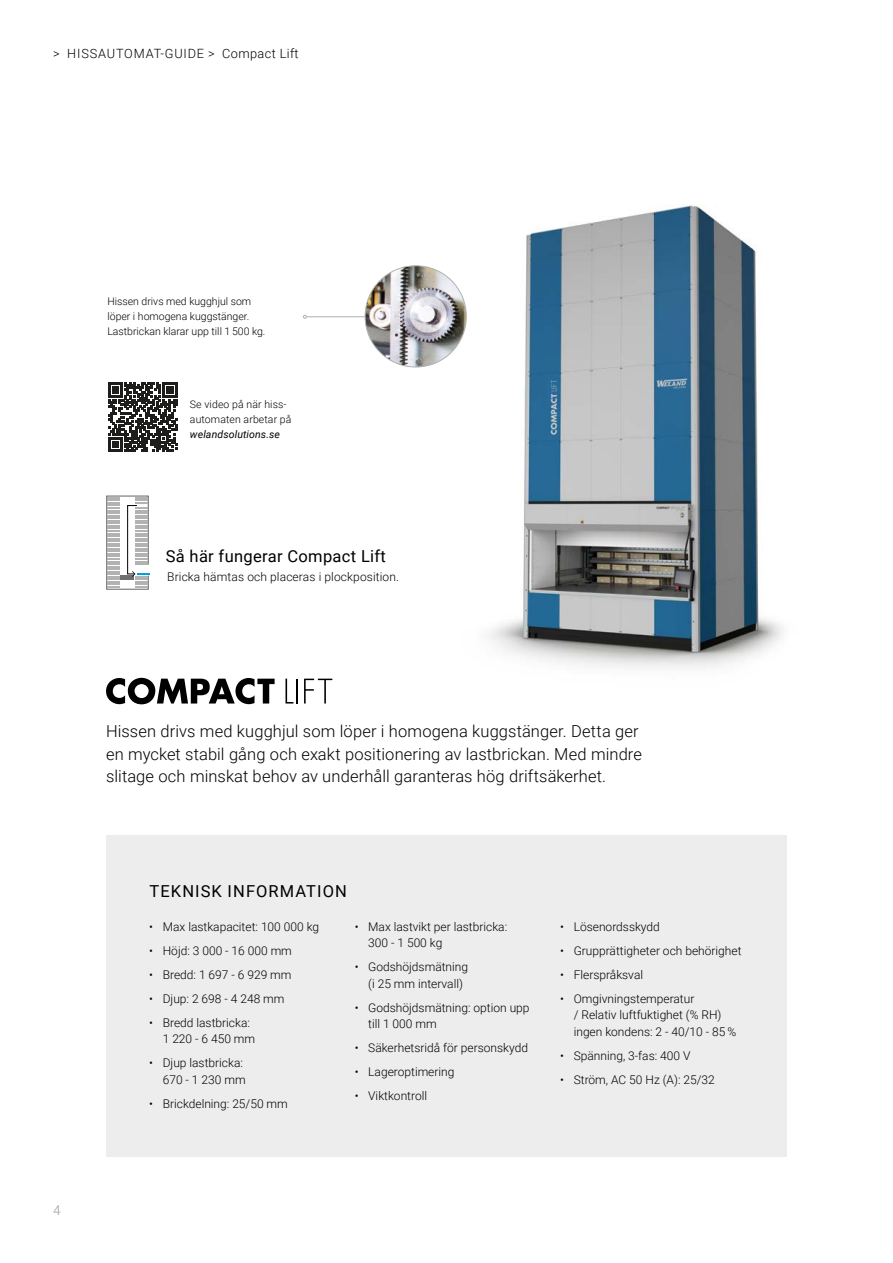
<style>
.page{position:relative;width:893px;height:1263px;background:#fff}
.page>*{position:absolute;margin:0;border:0;box-sizing:border-box;transform-origin:0 0}
.t1{font:300 16.5px/22.5px "Roboto";letter-spacing:.005em;color:#000}
.t2{font:16.5px "Roboto";letter-spacing:.02em;color:#000}
.t3{font:16.5px "Roboto";letter-spacing:.065em;color:#000}
.t4{font:300 13.5px "Roboto";color:#9d9d9c}
.t5{font:300 12.75px "Roboto";letter-spacing:.055em;color:#000}
.t6{font:300 12px/16.5px "Roboto";color:#000}
.t7{font:300 10.5px/15px "Roboto";color:#000}
.t8{font:italic 10.5px "Roboto";letter-spacing:.01em;color:#000}
</style>
<div class="page">
<img style="left:452px;top:205px;width:331px;height:463px">
<img style="left:365px;top:266px;width:101px;height:101px;border-radius:51px">
<svg style="left:106px;top:495px;width:43px;height:95px"></svg>
<div style="left:106px;top:836px;width:680px;height:321px;background:#ededed"></div>
<svg style="left:106px;top:678px;width:169px;height:26px"></svg>
<svg style="left:285px;top:679px;width:8px;height:24px"></svg>
<hr style="left:296px;top:679px;width:2px;height:24px;background:#000">
<svg style="left:304px;top:679px;width:28px;height:24px"></svg>
<svg style="left:108px;top:382px;width:70px;height:68px"></svg>
<svg style="left:108px;top:383px;width:69px;height:69px"></svg>
<hr style="left:306px;top:316px;width:59px;height:1px;background:#b0b1b2">
<svg style="left:303px;top:315px;width:4px;height:4px"></svg>
<p class="t5" style="left:53px;top:45px;width:247px">&gt; HISSAUTOMAT-GUIDE &gt; Compact Lift</p>
<p class="t7" style="left:107px;top:294px;width:160px">Hissen drivs med kugghjul som löper i homogena kuggstänger.<br>Lastbrickan klarar upp till 1 500 kg.</p>
<p class="t7" style="left:190px;top:397px;width:103px">Se video på när hiss&shy;automaten arbetar på</p>
<p class="t8" style="left:190px;top:427px;width:92px">welandsolutions.se</p>
<h1 class="t2" style="left:166px;top:544px;width:222px">Så här fungerar Compact Lift</h1>
<p class="t6" style="left:167px;top:568px;width:233px">Bricka hämtas och placeras i plockposition.</p>
<h1 class="t1" style="left:106px;top:720px;width:537px">Hissen drivs med kugghjul som löper i homogena kuggstänger. Detta ger en mycket stabil gång och exakt positionering av lastbrickan. Med mindre slitage och minskat behov av underhåll garanteras hög driftsäkerhet.</h1>
<p class="t4" style="left:53px;top:1200px;width:9px">4</p>
<h1 class="t3" style="left:150px;top:879px;width:199px">TEKNISK INFORMATION</h1>
<p class="t6" style="left:149px;top:918px;width:171px">• Max lastkapacitet: 100 000 kg</p>
<p class="t6" style="left:149px;top:942px;width:144px">• Höjd: 3 000 - 16 000 mm</p>
<p class="t6" style="left:149px;top:966px;width:144px">• Bredd: 1 697 - 6 929 mm</p>
<p class="t6" style="left:149px;top:990px;width:137px">• Djup: 2 698 - 4 248 mm</p>
<p class="t6" style="left:163px;top:1014px;width:94px;text-indent:-14px">• Bredd lastbricka:<br>1 220 - 6 450 mm</p>
<p class="t6" style="left:149px;top:1054px;width:98px;text-align:right">• Djup lastbricka:<br>670 - 1 230 mm</p>
<p class="t6" style="left:149px;top:1095px;width:140px">• Brickdelning: 25/50 mm</p>
<p class="t6" style="left:368px;top:918px;width:140px;text-indent:-14px">• Max lastvikt per lastbricka:<br>300 - 1 500 kg</p>
<p class="t6" style="left:368px;top:958px;width:101px;text-indent:-14px">• Godshöjdsmätning (i 25 mm intervall)</p>
<p class="t6" style="left:368px;top:999px;width:163px;text-indent:-14px">• Godshöjdsmätning: option upp till 1 000 mm</p>
<p class="t6" style="left:355px;top:1039px;width:175px">• Säkerhetsridå för personskydd</p>
<p class="t6" style="left:355px;top:1063px;width:101px">• Lageroptimering</p>
<p class="t6" style="left:355px;top:1087px;width:74px">• Viktkontroll</p>
<p class="t6" style="left:560px;top:918px;width:101px">• Lösenordsskydd</p>
<p class="t6" style="left:560px;top:942px;width:183px">• Grupprättigheter och behörighet</p>
<p class="t6" style="left:560px;top:966px;width:84px">• Flerspråksval</p>
<p class="t6" style="left:574px;top:990px;width:164px;text-indent:-14px">• Omgivningstemperatur<br>/ Relativ luftfuktighet (% RH) ingen kondens: 2 - 40/10 - 85 %</p>
<p class="t6" style="left:560px;top:1047px;width:132px">• Spänning, 3-fas: 400 V</p>
<p class="t6" style="left:560px;top:1071px;width:156px">• Ström, AC 50 Hz (A): 25/32</p>
</div>
